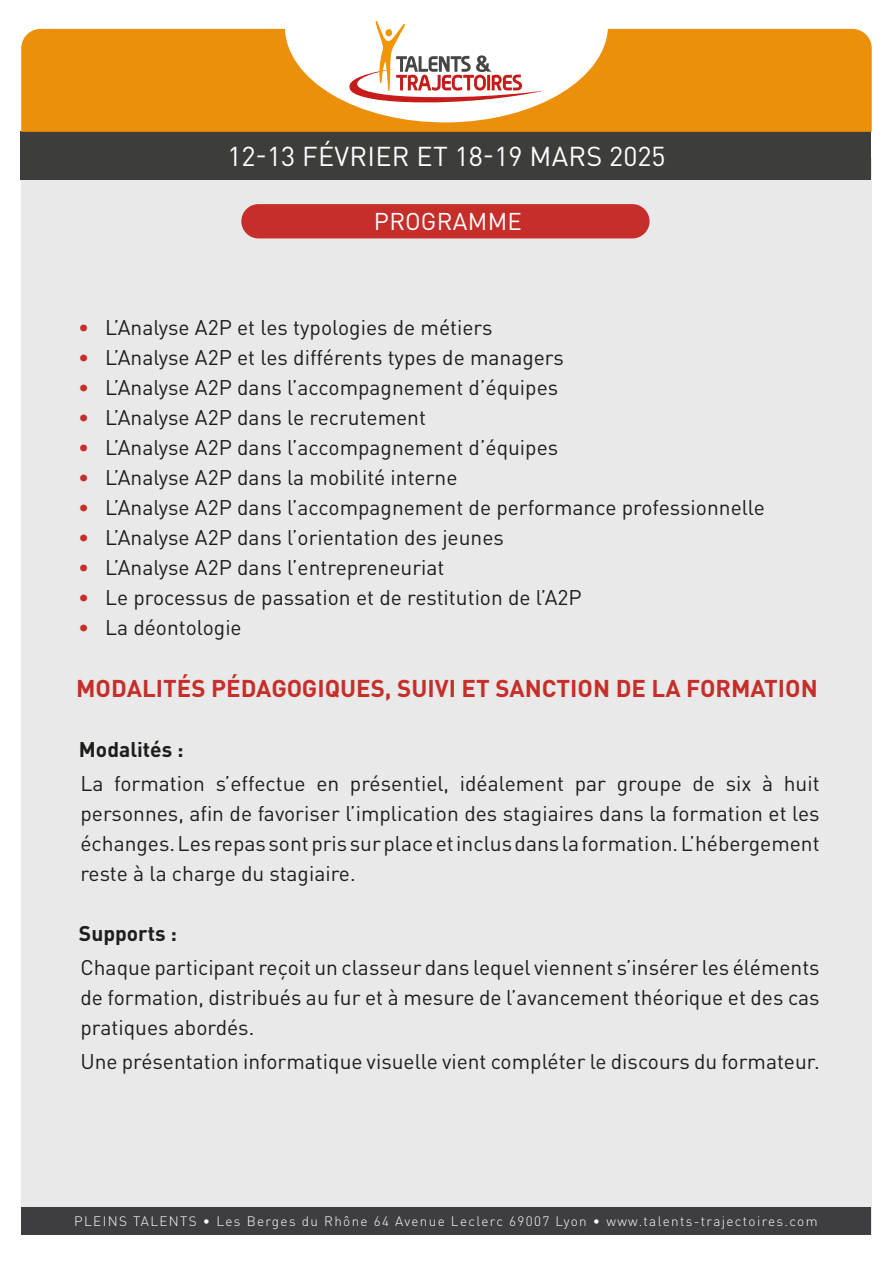
<style>
.page{position:relative;width:893px;height:1263px;background:#fff}
.page>*{position:absolute;margin:0;border:0;box-sizing:border-box;transform-origin:0 0}
.t1{font:27px "DIN Pro";letter-spacing:.01em;color:#fff}
.t2{font:700 24px "DIN Pro";color:#c52e29}
.t3{font:24px "DIN Pro";letter-spacing:.01em;color:#fff}
.t4{font:21px/30px "DIN Pro";color:#1d1d1b;text-align:justify}
.t5{font:700 21px "DIN Pro";color:#1d1d1b}
.t6{font:300 13.5px "DIN Pro";letter-spacing:.1em;color:#fff}
.s1{color:#c52e29}
</style>
<div class="page">
<div style="left:21px;top:158px;width:851px;height:1076px;background:#e9e9e9"></div>
<div style="left:20px;top:132px;width:851px;height:48px;background:#3d3d3c"></div>
<div style="left:21px;top:29px;width:851px;height:103px;background:#ec8f0b"></div>
<div style="left:21px;top:1207px;width:850px;height:27px;background:#3e3e40"></div>
<div style="left:241px;top:204px;width:409px;height:34px;background:#c52e29;border-radius:17px"></div>
<svg style="left:284px;top:21px;width:324px;height:102px"></svg>
<p class="t1" style="left:227px;top:135px;width:440px">12-13 FÉVRIER ET 18-19 MARS 2025</p>
<p class="t3" style="left:374px;top:203px;width:150px">PROGRAMME</p>
<p class="t4" style="left:78px;top:311px;width:416px"><span class="s1">•</span> L’Analyse A2P et les typologies de métiers</p>
<p class="t4" style="left:78px;top:341px;width:487px"><span class="s1">•</span> L’Analyse A2P et les différents types de managers</p>
<p class="t4" style="left:78px;top:371px;width:482px"><span class="s1">•</span> L’Analyse A2P dans l’accompagnement d’équipes</p>
<p class="t4" style="left:78px;top:401px;width:350px"><span class="s1">•</span> L’Analyse A2P dans le recrutement</p>
<p class="t4" style="left:78px;top:431px;width:482px"><span class="s1">•</span> L’Analyse A2P dans l’accompagnement d’équipes</p>
<p class="t4" style="left:78px;top:461px;width:381px"><span class="s1">•</span> L’Analyse A2P dans la mobilité interne</p>
<p class="t4" style="left:78px;top:491px;width:688px"><span class="s1">•</span> L’Analyse A2P dans l’accompagnement de performance professionnelle</p>
<p class="t4" style="left:78px;top:521px;width:427px"><span class="s1">•</span> L’Analyse A2P dans l’orientation des jeunes</p>
<p class="t4" style="left:78px;top:551px;width:368px"><span class="s1">•</span> L’Analyse A2P dans l’entrepreneuriat</p>
<p class="t4" style="left:78px;top:581px;width:505px"><span class="s1">•</span> Le processus de passation et de restitution de l’A2P</p>
<p class="t4" style="left:78px;top:611px;width:165px"><span class="s1">•</span> La déontologie</p>
<p class="t2" style="left:76px;top:668px;width:743px">MODALITÉS PÉDAGOGIQUES, SUIVI ET SANCTION DE LA FORMATION</p>
<p class="t5" style="left:79px;top:731px;width:106px">Modalités :</p>
<p class="t4" style="left:80px;top:766px;width:741px">La formation s’effectue en présentiel, idéalement par groupe de six à huit personnes, afin de favoriser l’implication des stagiaires dans la formation et les échanges. Les repas sont pris sur place et inclus dans la formation. L’hébergement reste à la charge du stagiaire.</p>
<p class="t5" style="left:79px;top:916px;width:100px">Supports :</p>
<p class="t4" style="left:80px;top:950px;width:741px">Chaque participant reçoit un classeur dans lequel viennent s’insérer les éléments de formation, distribués au fur et à mesure de l’avancement théorique et des cas pratiques abordés.</p>
<p class="t4" style="left:80px;top:1045px;width:741px">Une présentation informatique visuelle vient compléter le discours du formateur.</p>
<p class="t6" style="left:74px;top:1210px;width:745px">PLEINS TALENTS • Les Berges du Rhône 64 Avenue Leclerc 69007 Lyon • www.talents-trajectoires.com</p>
</div>
